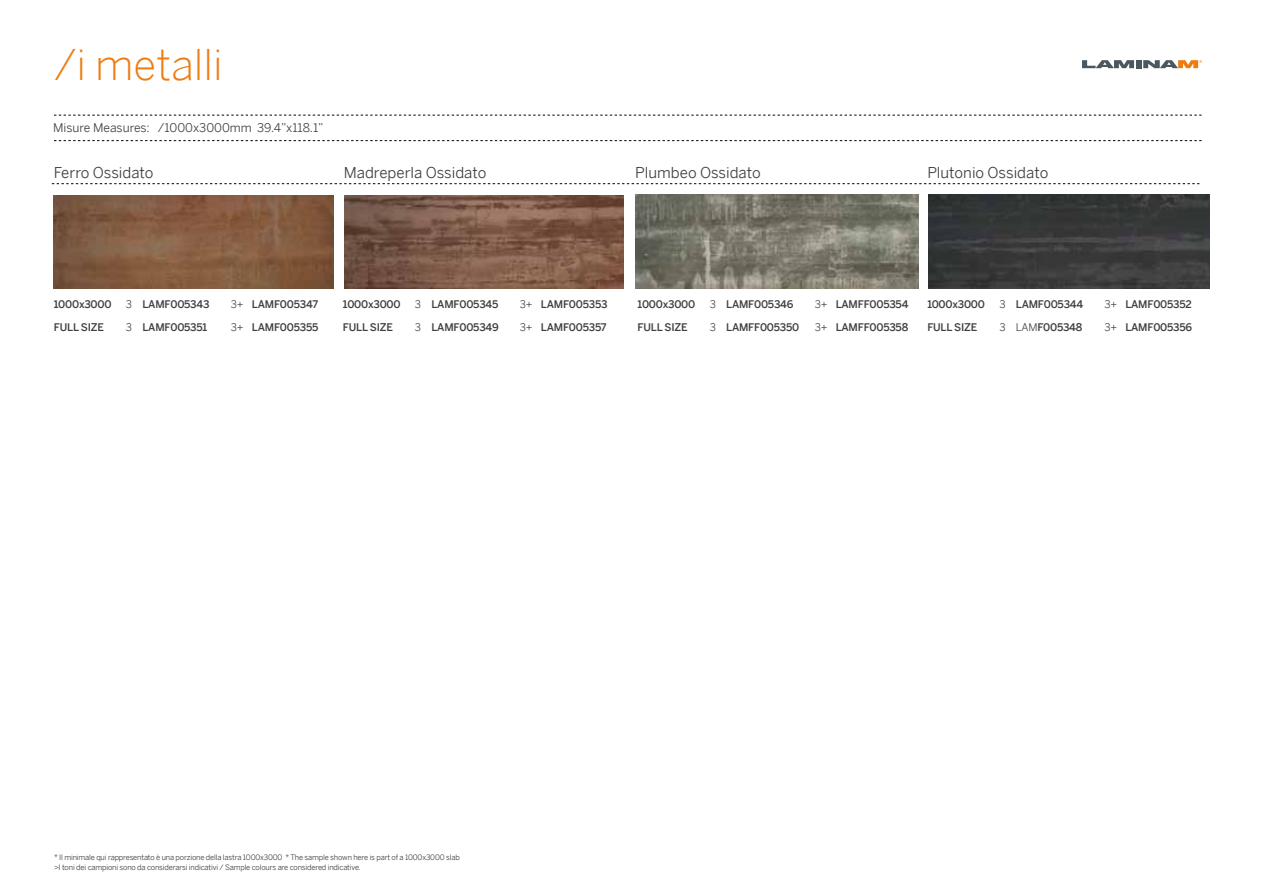
<style>
.page{position:relative;width:1263px;height:893px;background:#fff}
.page>*{position:absolute;margin:0;border:0;box-sizing:border-box;transform-origin:0 0}
.t1{font:300 42.3px "Benton Sans";color:#ee7d11}
.t2{font:15px "Benton Sans";color:#3e3d40}
.t3{font:12px "Benton Sans";color:#3e3d40}
.t4{font:500 10.5px "Benton Sans";letter-spacing:-.02em;color:#3e3d40}
.t5{font:7.5px/9.3px "Benton Sans";letter-spacing:-.02em;color:#3e3d40}
.s1{font-weight:400}
</style>
<div class="page">
<img style="left:928px;top:195px;width:281px;height:94px">
<img style="left:635px;top:195px;width:283px;height:94px">
<img style="left:344px;top:195px;width:280px;height:94px">
<img style="left:54px;top:195px;width:280px;height:94px">
<svg style="left:54px;top:115px;width:1148px;height:1px"></svg>
<svg style="left:54px;top:140px;width:1148px;height:1px"></svg>
<svg style="left:52px;top:183px;width:1148px;height:1px"></svg>
<svg style="left:1082px;top:60px;width:52px;height:8px"></svg>
<div style="left:1136px;top:60px;width:5px;height:8px;background:#4b575f"></div>
<svg style="left:1143px;top:60px;width:59px;height:8px"></svg>
<h1 class="t1" style="left:54px;top:40px;width:170px">/i metalli</h1>
<p class="t3" style="left:53px;top:120px;width:272px">Misure Measures: /1000x3000mm 39.4”x118.1”</p>
<h2 class="t2" style="left:54px;top:163px;width:101px">Ferro Ossidato</h2>
<h2 class="t2" style="left:344px;top:163px;width:144px">Madreperla Ossidato</h2>
<h2 class="t2" style="left:635px;top:163px;width:127px">Plumbeo Ossidato</h2>
<h2 class="t2" style="left:927px;top:163px;width:123px">Plutonio Ossidato</h2>
<p class="t4" style="left:54px;top:298px;width:59px">1000x3000</p>
<p class="t4" style="left:126px;top:298px;width:85px"><span class="s1">3</span> LAMF005343</p>
<p class="t4" style="left:231px;top:298px;width:89px"><span class="s1">3+</span> LAMF005347</p>
<p class="t4" style="left:54px;top:321px;width:51px">FULL SIZE</p>
<p class="t4" style="left:126px;top:321px;width:83px"><span class="s1">3</span> LAMF005351</p>
<p class="t4" style="left:231px;top:321px;width:89px"><span class="s1">3+</span> LAMF005355</p>
<p class="t4" style="left:343px;top:298px;width:59px">1000x3000</p>
<p class="t4" style="left:415px;top:298px;width:85px"><span class="s1">3</span> LAMF005345</p>
<p class="t4" style="left:520px;top:298px;width:89px"><span class="s1">3+</span> LAMF005353</p>
<p class="t4" style="left:343px;top:321px;width:51px">FULL SIZE</p>
<p class="t4" style="left:415px;top:321px;width:85px"><span class="s1">3</span> LAMF005349</p>
<p class="t4" style="left:520px;top:321px;width:88px"><span class="s1">3+</span> LAMF005357</p>
<p class="t4" style="left:638px;top:298px;width:59px">1000x3000</p>
<p class="t4" style="left:710px;top:298px;width:85px"><span class="s1">3</span> LAMF005346</p>
<p class="t4" style="left:815px;top:298px;width:95px"><span class="s1">3+</span> LAMFF005354</p>
<p class="t4" style="left:638px;top:321px;width:51px">FULL SIZE</p>
<p class="t4" style="left:710px;top:321px;width:91px"><span class="s1">3</span> LAMFF005350</p>
<p class="t4" style="left:815px;top:321px;width:95px"><span class="s1">3+</span> LAMFF005358</p>
<p class="t4" style="left:927px;top:298px;width:59px">1000x3000</p>
<p class="t4" style="left:999px;top:298px;width:85px"><span class="s1">3</span> LAMF005344</p>
<p class="t4" style="left:1104px;top:298px;width:89px"><span class="s1">3+</span> LAMF005352</p>
<p class="t4" style="left:927px;top:321px;width:51px">FULL SIZE</p>
<p class="t4" style="left:999px;top:321px;width:85px"><span class="s1">3 LAM</span>F005348</p>
<p class="t4" style="left:1104px;top:321px;width:89px"><span class="s1">3+</span> LAMF005356</p>
<p class="t5" style="left:54px;top:853px;width:407px">* Il minimale qui rappresentato è una porzione della lastra 1000x3000 * The sample shown here is part of a 1000x3000 slab &gt;I toni dei campioni sono da considerarsi indicativi / Sample colours are considered indicative.</p>
</div>
